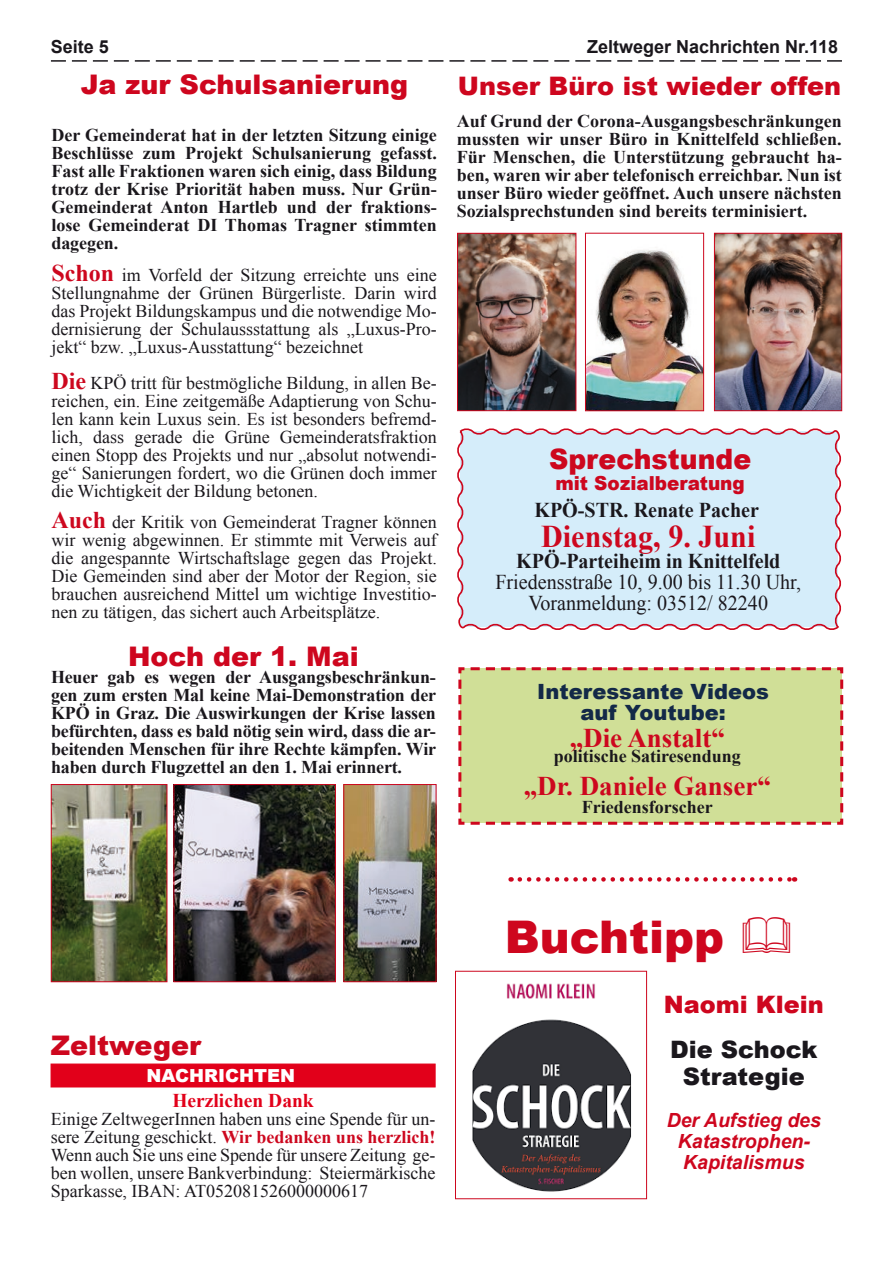
<style>
.page{position:relative;width:893px;height:1263px;background:#fff}
.page>*{position:absolute;margin:0;border:0;box-sizing:border-box;transform-origin:0 0}
.t1{font:900 45px "Arial";color:#ce061e}
.t2{font:700 31.65px "Times New Roman";color:#cd071e;scale:.95 1}
.t3{font:900 28.05px "Arial";color:#cd071e;scale:.95 1}
.t4{font:900 27px "Arial";color:#ce061e}
.t5{font:700 27px "Times New Roman";color:#cd071e}
.t6{font:900 27px "Arial";color:#cd071e}
.t7{font:900 25.5px "Arial";color:#ce061e}
.t8{font:900 24px/27px "Arial";color:#1a171c;text-align:center}
.t9{font:900 24px "Arial";color:#ce061e}
.t10{font:21px/21px "Times New Roman";color:#1a171c;text-align:center;scale:.95 1}
.t11{font:700 21px "Times New Roman";color:#1a171c;scale:.95 1}
.t12{font:900 21px/21px "Arial";color:#132948;text-align:center}
.t13{font:italic 700 19.5px/21px "Arial";color:#ce061e;text-align:center}
.t14{font:700 19.5px "Times New Roman";color:#e2001a}
.t15{font:900 19.35px "Arial";color:#cd071e;scale:.95 1}
.t16{font:18px/18px "Times New Roman";color:#1a171c;text-align:justify}
.t17{font:700 18px/18px "Times New Roman";color:#1a171c;text-align:justify}
.t18{font:700 18px "Arial";color:#1a171c}
.t19{font:900 18px "Arial";color:#fff}
.s1{font-weight:700;font-size:24px;color:#cd071e}
.s2{font-weight:700;color:#cd071e}
</style>
<div class="page">
<svg style="left:51px;top:60px;width:791px;height:2px"></svg>
<div style="left:457px;top:428px;width:384px;height:202px;background:#d5edfa"></div>
<svg style="left:520px;top:877px;width:275px;height:5px"></svg>
<img style="left:587px;top:250px;width:115px;height:159px">
<div style="left:585px;top:233px;width:119px;height:178px;border:1px solid #cd071e"></div>
<img style="left:459px;top:235px;width:115px;height:174px">
<div style="left:457px;top:233px;width:119px;height:178px;border:1px solid #cd071e"></div>
<img style="left:716px;top:235px;width:124px;height:174px">
<div style="left:714px;top:233px;width:128px;height:178px;border:1px solid #cd071e"></div>
<img style="left:472px;top:983px;width:159px;height:209px">
<div style="left:455px;top:971px;width:192px;height:228px;border:1px solid #cd071e"></div>
<img style="left:53px;top:786px;width:112px;height:194px">
<div style="left:51px;top:784px;width:116px;height:198px;border:1px solid #ce061e"></div>
<img style="left:176px;top:786px;width:158px;height:194px">
<div style="left:174px;top:784px;width:162px;height:198px;border:1px solid #ce061e"></div>
<img style="left:346px;top:786px;width:88px;height:194px">
<div style="left:344px;top:784px;width:92px;height:198px;border:1px solid #ce061e"></div>
<div style="left:51px;top:1064px;width:384px;height:23px;background:#e2001a"></div>
<div style="left:458px;top:667px;width:386px;height:158px;background:#d0df97"></div>
<p class="t18" style="left:51px;top:35px;width:60px">Seite 5</p>
<p class="t18" style="left:587px;top:35px;width:253px">Zeltweger Nachrichten Nr.118</p>
<h3 class="t4" style="left:81px;top:64px;width:329px">Ja zur Schulsanierung</h3>
<p class="t17" style="left:51px;top:126px;width:387px">Der Gemeinderat hat in der letzten Sitzung einige Beschlüsse zum Projekt Schulsanierung gefasst.<br>Fast alle Fraktionen waren sich einig, dass Bildung trotz der Krise Priorität haben muss. Nur Grün-Gemeinderat Anton Hartleb und der fraktions&shy;lose Gemeinderat DI Thomas Tragner stimmten dagegen.</p>
<p class="t16" style="left:51px;top:266px;width:387px"><span class="s1">Schon</span> im Vorfeld der Sitzung erreichte uns eine Stellungnahme der Grünen Bürgerliste. Darin wird das Projekt Bildungskampus und die notwendige Mo&shy;dernisierung der Schulaussstattung als „Luxus-Pro&shy;jekt“ bzw. „Luxus-Ausstattung“ bezeichnet</p>
<p class="t16" style="left:51px;top:374px;width:387px"><span class="s1">Die</span> KPÖ tritt für bestmögliche Bildung, in allen Be&shy;reichen, ein. Eine zeitgemäße Adaptierung von Schu&shy;len kann kein Luxus sein. Es ist besonders befremd&shy;lich, dass gerade die Grüne Gemeinderatsfraktion einen Stopp des Projekts und nur „absolut notwendi&shy;ge“ Sanierungen fordert, wo die Grünen doch immer die Wichtigkeit der Bildung betonen.</p>
<p class="t16" style="left:51px;top:513px;width:387px"><span class="s1">Auch</span> der Kritik von Gemeinderat Tragner können wir wenig abgewinnen. Er stimmte mit Verweis auf die angespannte Wirtschaftslage gegen das Projekt.<br>Die Gemeinden sind aber der Motor der Region, sie brauchen ausreichend Mittel um wichtige Investitio&shy;nen zu tätigen, das sichert auch Arbeitsplätze.</p>
<h3 class="t4" style="left:128px;top:637px;width:232px">Hoch der 1. Mai</h3>
<p class="t17" style="left:51px;top:667px;width:387px">Heuer gab es wegen der Ausgangsbeschränkun&shy;gen zum ersten Mal keine Mai-Demonstration der KPÖ in Graz. Die Auswirkungen der Krise lassen befürchten, dass es bald nötig sein wird, dass die ar&shy;beitenden Menschen für ihre Rechte kämpfen. Wir haben durch Flugzettel an den 1. Mai erinnert.</p>
<h3 class="t7" style="left:458px;top:67px;width:385px">Unser Büro ist wieder offen</h3>
<p class="t17" style="left:457px;top:112px;width:386px">Auf Grund der Corona-Ausgangsbeschränkungen mussten wir unser Büro in Knittelfeld schließen.<br>Für Menschen, die Unterstützung gebraucht ha&shy;ben, waren wir aber telefonisch erreichbar. Nun ist unser Büro wieder geöffnet. Auch unsere nächsten Sozialsprechstunden sind bereits terminisiert.</p>
<h3 class="t3" style="left:549px;top:439px;width:214px">Sprechstunde</h3>
<p class="t15" style="left:555px;top:469px;width:201px">mit Sozialberatung</p>
<p class="t11" style="left:534px;top:495px;width:238px">KPÖ-STR. Renate Pacher</p>
<h2 class="t2" style="left:541px;top:515px;width:227px">Dienstag, 9. Juni</h2>
<p class="t11" style="left:516px;top:547px;width:280px">KPÖ-Parteiheim in Knittelfeld</p>
<p class="t10" style="left:495px;top:571px;width:323px">Friedensstraße 10, 9.00 bis 11.30 Uhr,<br>Voranmeldung: 03512/ 82240</p>
<p class="t12" style="left:537px;top:680px;width:233px">Interessante Videos auf Youtube:</p>
<h3 class="t5" style="left:570px;top:719px;width:157px">„Die Anstalt“</h3>
<p class="t17" style="left:554px;top:746px;width:189px">politische Satiresendung</p>
<h3 class="t5" style="left:524px;top:767px;width:249px">„Dr. Daniele Ganser“</h3>
<p class="t17" style="left:582px;top:797px;width:132px">Friedensforscher</p>
<h3 class="t6" style="left:51px;top:1025px;width:152px">Zeltweger</h3>
<p class="t19" style="left:147px;top:1062px;width:150px">NACHRICHTEN</p>
<p class="t14" style="left:172px;top:1087px;width:143px">Herzlichen Dank</p>
<p class="t16" style="left:51px;top:1110px;width:386px">Einige ZeltwegerInnen haben uns eine Spende für un&shy;sere Zeitung geschickt. <span class="s2">Wir bedanken uns herzlich!<br></span>Wenn auch Sie uns eine Spende für unsere Zeitung ge&shy;ben wollen, unsere Bankverbindung: Steiermärkische Sparkasse, IBAN: AT052081526000000617</p>
<h1 class="t1" style="left:505px;top:904px;width:221px">Buchtipp</h1>
<h3 class="t9" style="left:664px;top:987px;width:161px">Naomi Klein</h3>
<h3 class="t8" style="left:670px;top:1035px;width:149px">Die Schock<br>Strategie</h3>
<p class="t13" style="left:667px;top:1111px;width:156px">Der Aufstieg des<br>Katastrophen-<br>Kapitalismus</p>
</div>
